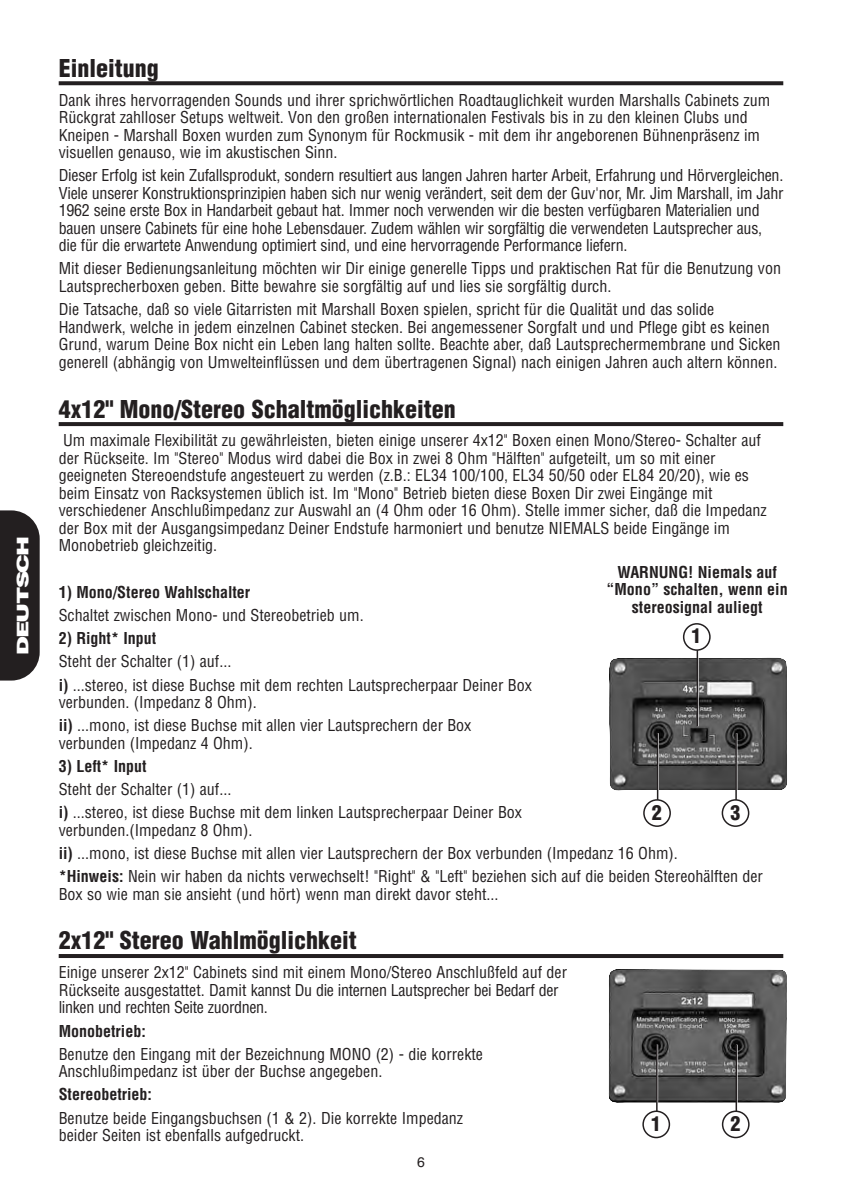
<style>
.page{position:relative;width:842px;height:1191px;background:#fff}
.page>*{position:absolute;margin:0;border:0;box-sizing:border-box;transform-origin:0 0}
.t1{font:900 condensed 24px "Helvetica";color:#231f20}
.t2{font:900 condensed 20px "Helvetica";color:#231f20}
.t3{font:condensed 16px/17.6px "Helvetica";color:#231f20}
.t4{font:700 condensed 16px/17.6px "Helvetica";color:#231f20;text-align:center}
.t5{font:900 16px "Helvetica";letter-spacing:-.065em;color:#fff;scale:1.5 1}
.t6{font:14px "Helvetica";color:#231f20}
.s1{font-weight:700}
</style>
<div class="page">
<svg style="left:59px;top:81px;width:724px;height:4px;background:#312d2e"></svg>
<svg style="left:59px;top:422px;width:724px;height:4px;background:#272425"></svg>
<hr style="left:59px;top:954px;width:724px;height:4px;background:#231f20">
<svg style="left:0;top:510px;width:40px;height:170px;background:#302c2d"></svg>
<img style="left:608px;top:969px;width:179px;height:134px">
<hr style="left:736px;top:1044px;width:2px;height:67px;background:#fff">
<hr style="left:735px;top:1044px;width:2px;height:67px;background:#231f20">
<svg style="left:722px;top:1110px;width:28px;height:28px"></svg>
<hr style="left:656px;top:1044px;width:2px;height:67px;background:#231f20">
<svg style="left:642px;top:1110px;width:28px;height:28px"></svg>
<img style="left:609px;top:656px;width:178px;height:135px">
<hr style="left:735px;top:733px;width:2px;height:67px;background:#231f20">
<svg style="left:722px;top:799px;width:27px;height:28px"></svg>
<hr style="left:657px;top:733px;width:2px;height:67px;background:#fff">
<hr style="left:657px;top:733px;width:1px;height:67px;background:#231f20">
<svg style="left:643px;top:799px;width:28px;height:28px"></svg>
<hr style="left:697px;top:649px;width:2px;height:77px;background:#fff">
<hr style="left:697px;top:649px;width:1px;height:77px;background:#231f20">
<svg style="left:683px;top:623px;width:28px;height:28px"></svg>
<p class="t5" style="left:14px;top:655px;width:81px;rotate:-90deg">DEUTSCH</p>
<h1 class="t1" style="left:59px;top:54px;width:101px">Einleitung</h1>
<p class="t3" style="left:59px;top:91px;width:713px">Dank ihres hervorragenden Sounds und ihrer sprichwörtlichen Roadtauglichkeit wurden Marshalls Cabinets zum Rückgrat zahlloser Setups weltweit. Von den großen internationalen Festivals bis in zu den kleinen Clubs und Kneipen - Marshall Boxen wurden zum Synonym für Rockmusik - mit dem ihr angeborenen Bühnenpräsenz im visuellen genauso, wie im akustischen Sinn.</p>
<p class="t3" style="left:59px;top:167px;width:726px">Dieser Erfolg ist kein Zufallsprodukt, sondern resultiert aus langen Jahren harter Arbeit, Erfahrung und Hörvergleichen.<br>Viele unserer Konstruktionsprinzipien haben sich nur wenig verändert, seit dem der Guv'nor, Mr. Jim Marshall, im Jahr 1962 seine erste Box in Handarbeit gebaut hat. Immer noch verwenden wir die besten verfügbaren Materialien und bauen unsere Cabinets für eine hohe Lebensdauer. Zudem wählen wir sorgfältig die verwendeten Lautsprecher aus, die für die erwartete Anwendung optimiert sind, und eine hervorragende Performance liefern.</p>
<p class="t3" style="left:59px;top:260px;width:724px">Mit dieser Bedienungsanleitung möchten wir Dir einige generelle Tipps und praktischen Rat für die Benutzung von<br>Lautsprecherboxen geben. Bitte bewahre sie sorgfältig auf und lies sie sorgfältig durch.</p>
<p class="t3" style="left:59px;top:301px;width:723px">Die Tatsache, daß so viele Gitarristen mit Marshall Boxen spielen, spricht für die Qualität und das solide Handwerk, welche in jedem einzelnen Cabinet stecken. Bei angemessener Sorgfalt und und Pflege gibt es keinen Grund, warum Deine Box nicht ein Leben lang halten sollte. Beachte aber, daß Lautsprechermembrane und Sicken generell (abhängig von Umwelteinflüssen und dem übertragenen Signal) nach einigen Jahren auch altern können.</p>
<h1 class="t1" style="left:59px;top:395px;width:399px">4x12" Mono/Stereo Schaltmöglichkeiten</h1>
<p class="t3" style="left:59px;top:432px;width:710px">Um maximale Flexibilität zu gewährleisten, bieten einige unserer 4x12" Boxen einen Mono/Stereo- Schalter auf der Rückseite. Im "Stereo" Modus wird dabei die Box in zwei 8 Ohm "Hälften" aufgeteilt, um so mit einer geeigneten Stereoendstufe angesteuert zu werden (z.B.: EL34 100/100, EL34 50/50 oder EL84 20/20), wie es beim Einsatz von Racksystemen üblich ist. Im "Mono" Betrieb bieten diese Boxen Dir zwei Eingänge mit verschiedener Anschlußimpedanz zur Auswahl an (4 Ohm oder 16 Ohm). Stelle immer sicher, daß die Impedanz der Box mit der Ausgangsimpedanz Deiner Endstufe harmoniert und benutze NIEMALS beide Eingänge im Monobetrieb gleichzeitig.</p>
<p class="t4" style="left:59px;top:583px;width:193px">1) Mono/Stereo Wahlschalter</p>
<p class="t3" style="left:59px;top:606px;width:307px">Schaltet zwischen Mono- und Stereobetrieb um.</p>
<p class="t4" style="left:59px;top:630px;width:99px">2) Right* Input</p>
<p class="t3" style="left:59px;top:650px;width:475px;line-height:23.2px">Steht der Schalter (1) auf...<br><span class="s1">i)</span> ...stereo, ist diese Buchse mit dem rechten Lautsprecherpaar Deiner Box</p>
<p class="t3" style="left:59px;top:691px;width:414px;line-height:23.2px">verbunden. (Impedanz 8 Ohm).<br><span class="s1">ii)</span> ...mono, ist diese Buchse mit allen vier Lautsprechern der Box</p>
<p class="t3" style="left:59px;top:734px;width:196px">verbunden (Impedanz 4 Ohm).</p>
<p class="t4" style="left:59px;top:757px;width:89px">3) Left* Input</p>
<p class="t3" style="left:59px;top:778px;width:465px;line-height:23.2px">Steht der Schalter (1) auf...<br><span class="s1">i)</span> ...stereo, ist diese Buchse mit dem linken Lautsprecherpaar Deiner Box</p>
<p class="t3" style="left:59px;top:818px;width:706px;line-height:23.2px">verbunden.(Impedanz 8 Ohm).<br><span class="s1">ii)</span> ...mono, ist diese Buchse mit allen vier Lautsprechern der Box verbunden (Impedanz 16 Ohm).<br><span class="s1">*Hinweis:</span> Nein wir haben da nichts verwechselt! "Right" &amp; "Left" beziehen sich auf die beiden Stereohälften der</p>
<p class="t3" style="left:59px;top:885px;width:441px">Box so wie man sie ansieht (und hört) wenn man direkt davor steht...</p>
<h1 class="t1" style="left:59px;top:927px;width:300px">2x12" Stereo Wahlmöglichkeit</h1>
<p class="t3" style="left:59px;top:964px;width:510px">Einige unserer 2x12" Cabinets sind mit einem Mono/Stereo Anschlußfeld auf der<br>Rückseite ausgestattet. Damit kannst Du die internen Lautsprecher bei Bedarf der linken und rechten Seite zuordnen.</p>
<p class="t4" style="left:59px;top:1022px;width:89px">Monobetrieb:</p>
<p class="t3" style="left:59px;top:1045px;width:426px">Benutze den Eingang mit der Bezeichnung MONO (2) - die korrekte<br>Anschlußimpedanz ist über der Buchse angegeben.</p>
<p class="t4" style="left:59px;top:1086px;width:95px">Stereobetrieb:</p>
<p class="t3" style="left:59px;top:1109px;width:406px">Benutze beide Eingangsbuchsen (1 &amp; 2). Die korrekte Impedanz beider Seiten ist ebenfalls aufgedruckt.</p>
<p class="t4" style="left:606px;top:563px;width:183px">WARNUNG! Niemals auf “Mono” schalten, wenn ein stereosignal auliegt</p>
<p class="t2" style="left:692px;top:625px;width:11px">1</p>
<p class="t2" style="left:652px;top:801px;width:11px">2</p>
<p class="t2" style="left:730px;top:801px;width:11px">3</p>
<p class="t2" style="left:651px;top:1112px;width:11px">1</p>
<p class="t2" style="left:730px;top:1112px;width:11px">2</p>
<p class="t6" style="left:417px;top:1154px;width:9px">6</p>
</div>
